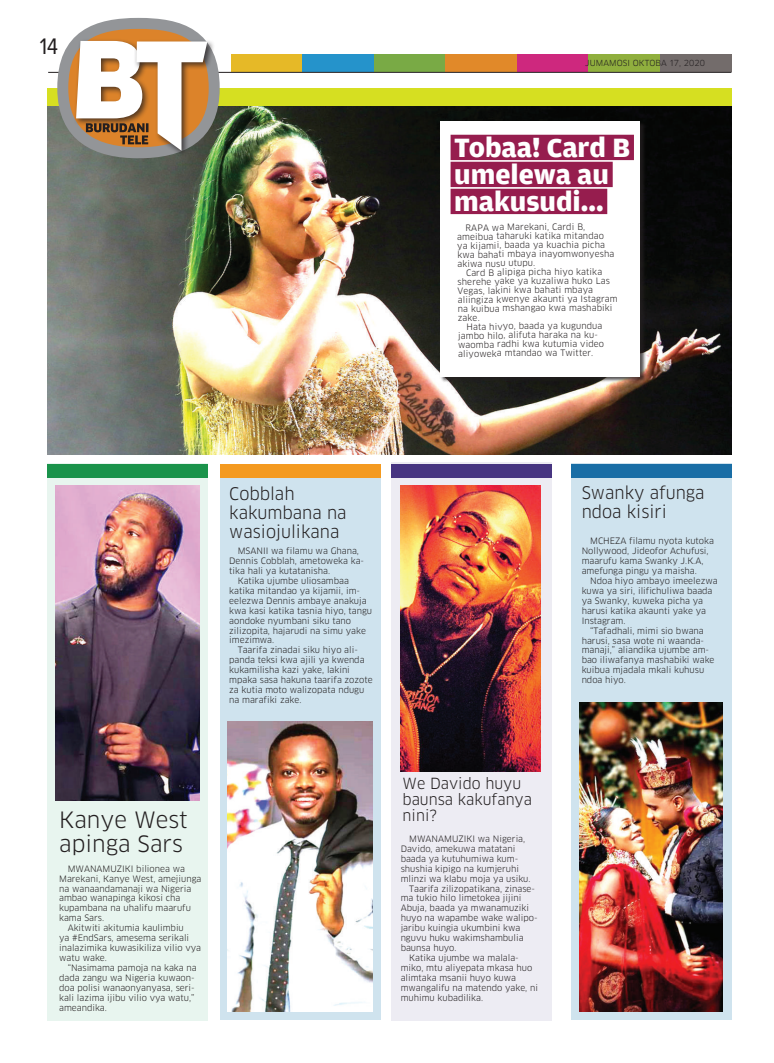
<style>
.page{position:relative;width:774px;height:1063px;background:#fff}
.page>*{position:absolute;margin:0;border:0;box-sizing:border-box;transform-origin:0 0}
.t1{font:700 27.9px/27px "Amplitude Wide";color:#fff;scale:.95 1}
.t2{font:23.3px "Proxima Nova Cond";color:#231f20}
.t3{font:22px/24px "Clan OSF";color:#231f20}
.t4{font:17px/19px "Clan OSF";color:#231f20}
.t5{font:15px/16px "Clan OSF";color:#231f20}
.t6{font:8.6px/9.1px "Clan LF";color:#231f20}
.t7{font:8.2px "Clan LF";letter-spacing:.01em;color:#231f20}
</style>
<div class="page">
<img style="left:47px;top:106px;width:684px;height:349px">
<div style="left:47px;top:88px;width:685px;height:18px;background:#d6df21"></div>
<div style="left:231px;top:54px;width:71px;height:17px;background:#e6b927"></div>
<div style="left:302px;top:54px;width:72px;height:17px;background:#2593cb"></div>
<div style="left:374px;top:54px;width:72px;height:17px;background:#79aa45"></div>
<div style="left:446px;top:54px;width:71px;height:17px;background:#e18929"></div>
<div style="left:517px;top:54px;width:71px;height:17px;background:#ce287e"></div>
<div style="left:588px;top:54px;width:72px;height:17px;background:#90af3e"></div>
<div style="left:660px;top:54px;width:71px;height:17px;background:#736c6b"></div>
<hr style="left:48px;top:72px;width:683px;height:1px;background:#231f20">
<svg style="left:63px;top:23px;width:151px;height:130px"></svg>
<div style="left:57px;top:18px;width:163px;height:140px;border:11px solid #939598;border-radius:50%"></div>
<div style="left:74px;top:38px;width:76px;height:89px;background:#231f20;opacity:.75"></div>
<div style="left:134px;top:39px;width:81px;height:119px;background:#231f20;opacity:.75"></div>
<svg style="left:76px;top:41px;width:131px;height:110px"></svg>
<div style="left:47px;top:464px;width:161px;height:557px;background:#e8f5ef"></div>
<div style="left:47px;top:464px;width:161px;height:14px;background:#1a934b"></div>
<div style="left:220px;top:464px;width:160px;height:555px;background:#cfe3ee"></div>
<div style="left:220px;top:464px;width:160px;height:14px;background:#f49a20"></div>
<div style="left:391px;top:462px;width:160px;height:559px;background:#edecf3"></div>
<div style="left:391px;top:464px;width:160px;height:14px;background:#473581"></div>
<div style="left:571px;top:464px;width:160px;height:556px;background:#cfe3ee"></div>
<div style="left:571px;top:464px;width:160px;height:14px;background:#196ea6"></div>
<img style="left:55px;top:485px;width:145px;height:316px">
<img style="left:400px;top:485px;width:140px;height:286px">
<img style="left:579px;top:703px;width:144px;height:308px">
<img style="left:228px;top:721px;width:145px;height:290px">
<div style="left:440px;top:121px;width:206px;height:261px;background:#231f20;opacity:.75"></div>
<div style="left:440px;top:121px;width:200px;height:255px;background:#fff"></div>
<div style="left:450px;top:135px;width:184px;height:25px;background:#961d4e"></div>
<div style="left:450px;top:162px;width:163px;height:25px;background:#961d4e"></div>
<div style="left:450px;top:189px;width:157px;height:25px;background:#961d4e"></div>
<h2 class="t2" style="left:40px;top:36px;width:20px">14</h2>
<p class="t7" style="left:585px;top:59px;width:121px">JUMAMOSI OKTOBA 17, 2020</p>
<h1 class="t1" style="left:454px;top:134px;width:187px">Tobaa! Card B umelewa au makusudi...</h1>
<p class="t6" style="left:457px;top:223px;width:159px;text-indent:8px">RAPA wa Marekani, Cardi B, ameibua taharuki katika mitandao ya kijamii, baada ya kuachia picha kwa bahati mbaya inayomwonyesha akiwa nusu utupu.</p>
<p class="t6" style="left:458px;top:268px;width:162px;text-indent:8px">Card B alipiga picha hiyo katika sherehe yake ya kuzaliwa huko Las<br>Vegas, lakini kwa bahati mbaya aliingiza kwenye akaunti ya Istagram na kuibua mshangao kwa mashabiki zake.</p>
<p class="t6" style="left:458px;top:322px;width:148px;text-indent:8px">Hata hivyo, baada ya kugundua jambo hilo, alifuta haraka na ku&shy;waomba radhi kwa kutumia video aliyoweka mtandao wa Twitter.</p>
<h3 class="t4" style="left:229px;top:485px;width:119px">Cobblah kakumbana na wasiojulikana</h3>
<p class="t6" style="left:238px;top:547px;width:123px">MSANII wa filamu wa Ghana,</p>
<p class="t6" style="left:229px;top:556px;width:136px">Dennis Cobblah, ametoweka ka-</p>
<p class="t6" style="left:229px;top:566px;width:102px">tika hali ya kutatanisha.</p>
<p class="t6" style="left:238px;top:576px;width:113px">Katika ujumbe uliosambaa</p>
<p class="t6" style="left:229px;top:586px;width:132px">katika mitandao ya kijamii, im-</p>
<p class="t6" style="left:229px;top:596px;width:139px">eelezwa Dennis ambaye anakuja</p>
<p class="t6" style="left:229px;top:606px;width:144px">kwa kasi katika tasnia hiyo, tangu</p>
<p class="t6" style="left:229px;top:616px;width:123px">aondoke nyumbani siku tano</p>
<p class="t6" style="left:229px;top:626px;width:138px">zilizopita, hajarudi na simu yake</p>
<p class="t6" style="left:229px;top:636px;width:47px">imezimwa.</p>
<p class="t6" style="left:238px;top:646px;width:122px">Taarifa zinadai siku hiyo ali-</p>
<p class="t6" style="left:229px;top:656px;width:137px">panda teksi kwa ajili ya kwenda</p>
<p class="t6" style="left:229px;top:666px;width:122px">kukamilisha kazi yake, lakini</p>
<p class="t6" style="left:229px;top:676px;width:145px">mpaka sasa hakuna taarifa zozote</p>
<p class="t6" style="left:229px;top:685px;width:137px">za kutia moto walizopata ndugu</p>
<p class="t6" style="left:229px;top:695px;width:74px">na marafiki zake.</p>
<h3 class="t3" style="left:59px;top:808px;width:130px">Kanye West apinga Sars</h3>
<p class="t6" style="left:68px;top:864px;width:119px">MWANAMUZIKI bilionea wa</p>
<p class="t6" style="left:59px;top:874px;width:144px">Marekani, Kanye West, amejiunga</p>
<p class="t6" style="left:59px;top:884px;width:134px">na wanaandamanaji wa Nigeria</p>
<p class="t6" style="left:59px;top:894px;width:123px">ambao wanapinga kikosi cha</p>
<p class="t6" style="left:59px;top:904px;width:133px">kupambana na uhalifu maarufu</p>
<p class="t6" style="left:59px;top:914px;width:47px">kama Sars.</p>
<p class="t6" style="left:68px;top:924px;width:118px">Akitwiti akitumia kaulimbiu</p>
<p class="t6" style="left:59px;top:933px;width:132px">ya #EndSars, amesema serikali</p>
<p class="t6" style="left:59px;top:943px;width:144px">inalazimika kuwasikiliza vilio vya</p>
<p class="t6" style="left:59px;top:953px;width:49px">watu wake.</p>
<p class="t6" style="left:68px;top:963px;width:130px">“Nasimama pamoja na kaka na</p>
<p class="t6" style="left:59px;top:973px;width:137px">dada zangu wa Nigeria kuwaon-</p>
<p class="t6" style="left:59px;top:983px;width:137px">doa polisi wanaonyanyasa, seri-</p>
<p class="t6" style="left:59px;top:993px;width:137px">kali lazima ijibu vilio vya watu,”</p>
<p class="t6" style="left:59px;top:1003px;width:49px">ameandika.</p>
<h3 class="t5" style="left:403px;top:776px;width:131px">We Davido huyu baunsa kakufanya nini?</h3>
<p class="t6" style="left:409px;top:834px;width:118px">MWANAMUZIKI wa Nigeria,</p>
<p class="t6" style="left:401px;top:844px;width:116px">Davido, amekuwa matatani</p>
<p class="t6" style="left:401px;top:854px;width:119px">baada ya kutuhumiwa kum-</p>
<p class="t6" style="left:401px;top:864px;width:120px">shushia kipigo na kumjeruhi</p>
<p class="t6" style="left:401px;top:874px;width:131px">mlinzi wa klabu moja ya usiku.</p>
<p class="t6" style="left:409px;top:884px;width:127px">Taarifa zilizopatikana, zinase-</p>
<p class="t6" style="left:401px;top:894px;width:122px">ma tukio hilo limetokea jijini</p>
<p class="t6" style="left:401px;top:904px;width:130px">Abuja, baada ya mwanamuziki</p>
<p class="t6" style="left:401px;top:914px;width:138px">huyo na wapambe wake walipo-</p>
<p class="t6" style="left:401px;top:924px;width:121px">jaribu kuingia ukumbini kwa</p>
<p class="t6" style="left:401px;top:933px;width:124px">nguvu huku wakimshambulia</p>
<p class="t6" style="left:401px;top:943px;width:57px">baunsa huyo.</p>
<p class="t6" style="left:409px;top:953px;width:111px">Katika ujumbe wa malala-</p>
<p class="t6" style="left:401px;top:963px;width:133px">miko, mtu aliyepata mkasa huo</p>
<p class="t6" style="left:401px;top:973px;width:117px">alimtaka msanii huyo kuwa</p>
<p class="t6" style="left:401px;top:983px;width:139px">mwangalifu na matendo yake, ni</p>
<p class="t6" style="left:401px;top:993px;width:84px">muhimu kubadilika.</p>
<h3 class="t4" style="left:582px;top:483px;width:124px">Swanky afunga ndoa kisiri</h3>
<p class="t6" style="left:582px;top:536px;width:134px;line-height:9.9px;text-indent:9px">MCHEZA filamu nyota kutoka<br>Nollywood, Jideofor Achufusi, maarufu kama Swanky J.K.A, amefunga pingu ya maisha.</p>
<p class="t6" style="left:590px;top:576px;width:129px">Ndoa hiyo ambayo imeelezwa</p>
<p class="t6" style="left:582px;top:586px;width:132px">kuwa ya siri, ilifichuliwa baada</p>
<p class="t6" style="left:582px;top:596px;width:123px">ya Swanky, kuweka picha ya</p>
<p class="t6" style="left:582px;top:606px;width:126px">harusi katika akaunti yake ya</p>
<p class="t6" style="left:582px;top:616px;width:45px">Instagram.</p>
<p class="t6" style="left:590px;top:626px;width:115px">“Tafadhali, mimi sio bwana</p>
<p class="t6" style="left:582px;top:636px;width:124px">harusi, sasa wote ni waanda-</p>
<p class="t6" style="left:582px;top:646px;width:129px">manaji,” aliandika ujumbe am-</p>
<p class="t6" style="left:582px;top:656px;width:134px">bao iliwafanya mashabiki wake</p>
<p class="t6" style="left:582px;top:666px;width:124px">kuibua mjadala mkali kuhusu</p>
<p class="t6" style="left:582px;top:676px;width:46px">ndoa hiyo.</p>
</div>
